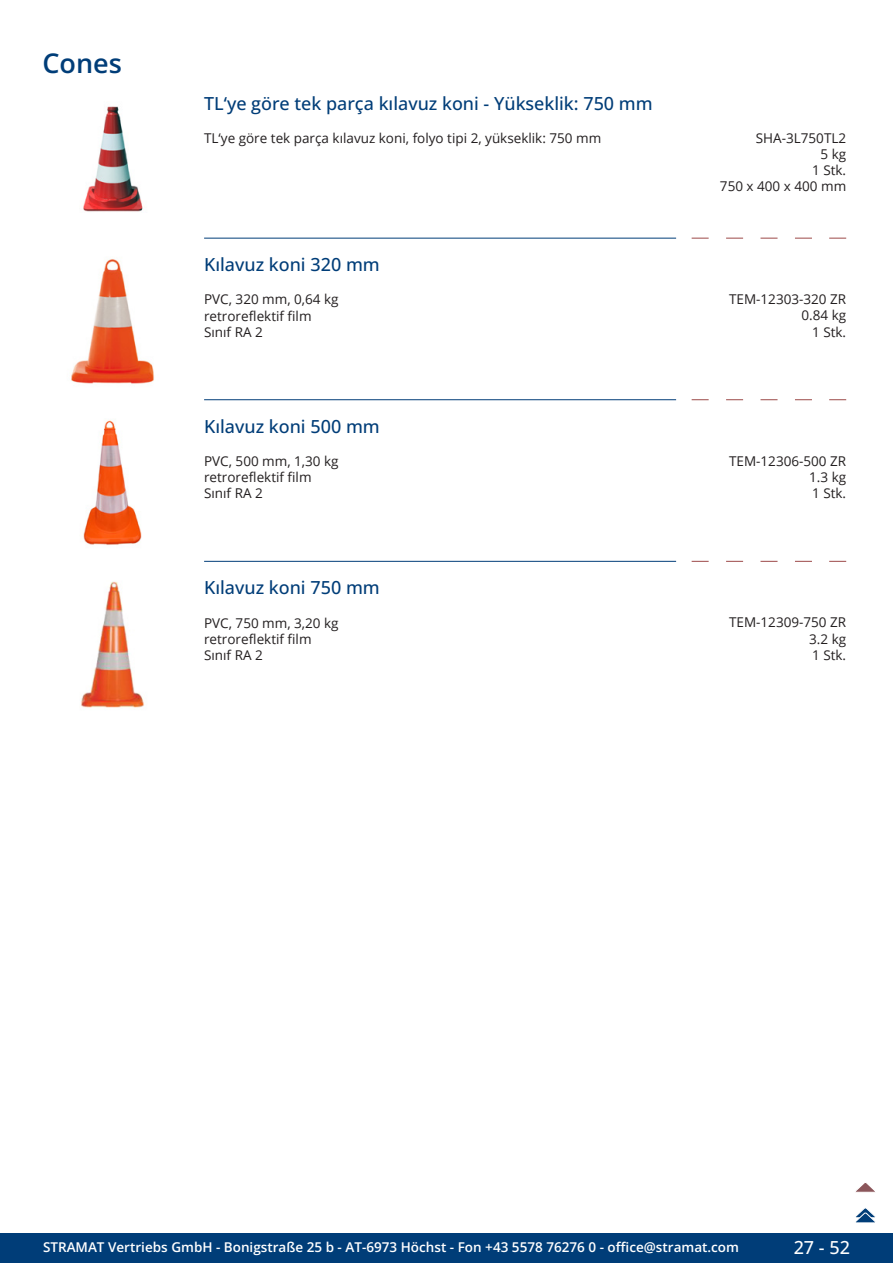
<style>
.page{position:relative;width:893px;height:1263px;background:#fff}
.page>*{position:absolute;margin:0;border:0;box-sizing:border-box;transform-origin:0 0}
.GruppeName{font:600 27px "Open Sans";color:#003d78}
.ArtikelName{font:500 18px "Open Sans";color:#003d78}
.t1{font:500 18px "Open Sans";color:#fff}
.Beschreibung{font:13.5px/16.2px "Open Sans";color:#231f20}
.ArtikelNummer{font:13.5px "Open Sans";color:#231f20}
.t2{font:600 13.5px "Open Sans";color:#fff}
</style>
<div class="page">
<div style="left:0;top:1233px;width:893px;height:30px;background:#003d78"></div>
<img style="left:83px;top:106px;width:60px;height:106px">
<img style="left:71px;top:259px;width:83px;height:125px">
<svg style="left:692px;top:238px;width:17px;height:1px"></svg>
<svg style="left:726px;top:238px;width:17px;height:1px"></svg>
<svg style="left:760px;top:238px;width:17px;height:1px"></svg>
<svg style="left:795px;top:238px;width:17px;height:1px"></svg>
<svg style="left:829px;top:238px;width:17px;height:1px"></svg>
<hr style="left:204px;top:238px;width:472px;height:1px;background:#003d78">
<img style="left:83px;top:420px;width:59px;height:125px">
<svg style="left:692px;top:399px;width:17px;height:1px"></svg>
<svg style="left:726px;top:399px;width:17px;height:1px"></svg>
<svg style="left:760px;top:399px;width:17px;height:1px"></svg>
<svg style="left:795px;top:399px;width:17px;height:1px"></svg>
<svg style="left:829px;top:399px;width:17px;height:1px"></svg>
<hr style="left:204px;top:399px;width:472px;height:1px;background:#003d78">
<img style="left:81px;top:581px;width:63px;height:127px">
<svg style="left:692px;top:561px;width:17px;height:1px"></svg>
<svg style="left:726px;top:561px;width:17px;height:1px"></svg>
<svg style="left:760px;top:561px;width:17px;height:1px"></svg>
<svg style="left:795px;top:561px;width:17px;height:1px"></svg>
<svg style="left:829px;top:561px;width:17px;height:1px"></svg>
<hr style="left:204px;top:561px;width:472px;height:1px;background:#003d78">
<svg style="left:856px;top:1183px;width:19px;height:9px"></svg>
<svg style="left:855px;top:1208px;width:21px;height:15px"></svg>
<p class="GruppeName" style="left:43px;top:44px;width:81px">Cones</p>
<p class="ArtikelName" style="left:204px;top:91px;width:450px">TL‘ye göre tek parça kılavuz koni - Yükseklik: 750 mm</p>
<p class="Beschreibung" style="left:204px;top:129px;width:399px">TL‘ye göre tek parça kılavuz koni, folyo tipi 2, yükseklik: 750 mm</p>
<p class="ArtikelNummer" style="left:756px;top:128px;width:92px">SHA-3L750TL2</p>
<p class="ArtikelNummer" style="left:820px;top:145px;width:27px">5 kg</p>
<p class="ArtikelNummer" style="left:812px;top:161px;width:36px">1 Stk.</p>
<p class="ArtikelNummer" style="left:720px;top:177px;width:128px">750 x 400 x 400 mm</p>
<p class="ArtikelName" style="left:204px;top:252px;width:177px">Kılavuz koni 320 mm</p>
<p class="Beschreibung" style="left:204px;top:291px;width:136px">PVC, 320 mm, 0,64 kg retroreflektif film<br>Sınıf RA 2</p>
<p class="ArtikelNummer" style="left:729px;top:290px;width:119px">TEM-12303-320 ZR</p>
<p class="ArtikelNummer" style="left:801px;top:306px;width:46px">0.84 kg</p>
<p class="ArtikelNummer" style="left:812px;top:322px;width:36px">1 Stk.</p>
<p class="ArtikelName" style="left:204px;top:414px;width:177px">Kılavuz koni 500 mm</p>
<p class="Beschreibung" style="left:204px;top:453px;width:136px">PVC, 500 mm, 1,30 kg retroreflektif film<br>Sınıf RA 2</p>
<p class="ArtikelNummer" style="left:729px;top:452px;width:119px">TEM-12306-500 ZR</p>
<p class="ArtikelNummer" style="left:809px;top:468px;width:39px">1.3 kg</p>
<p class="ArtikelNummer" style="left:812px;top:484px;width:36px">1 Stk.</p>
<p class="ArtikelName" style="left:204px;top:575px;width:177px">Kılavuz koni 750 mm</p>
<p class="Beschreibung" style="left:204px;top:614px;width:136px">PVC, 750 mm, 3,20 kg retroreflektif film<br>Sınıf RA 2</p>
<p class="ArtikelNummer" style="left:729px;top:613px;width:119px">TEM-12309-750 ZR</p>
<p class="ArtikelNummer" style="left:809px;top:629px;width:39px">3.2 kg</p>
<p class="ArtikelNummer" style="left:812px;top:646px;width:36px">1 Stk.</p>
<p class="t2" style="left:43px;top:1238px;width:698px">STRAMAT Vertriebs GmbH - Bonigstraße 25 b - AT-6973 Höchst - Fon +43 5578 76276 0 - office@stramat.com</p>
<h2 class="t1" style="left:794px;top:1234px;width:58px">27 - 52</h2>
</div>
